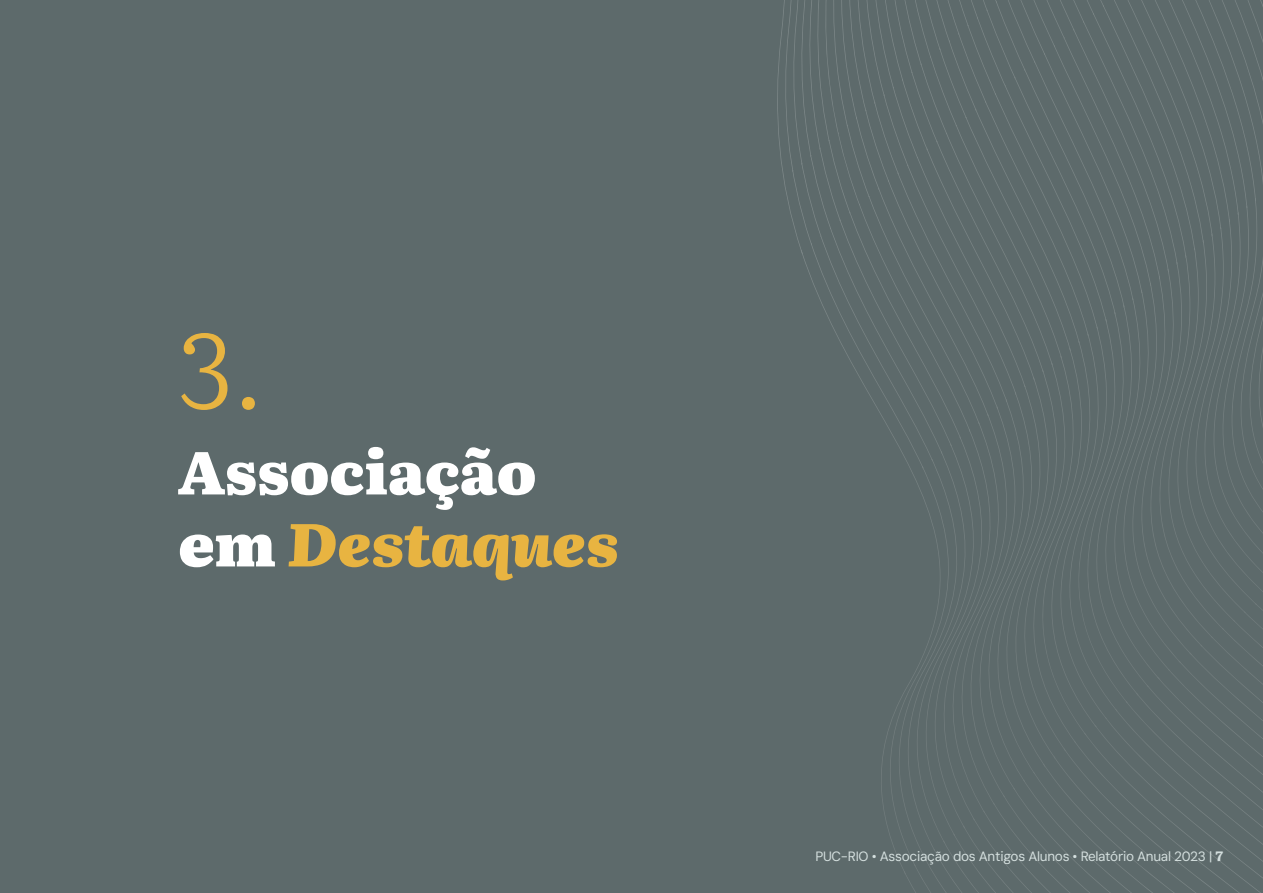
<style>
.page{position:relative;width:1263px;height:893px;background:#5d6a6b}
.page>*{position:absolute;margin:0;border:0;box-sizing:border-box;transform-origin:0 0}
.t1{font:300 105px "Literata 24 pt";color:#e8b441}
.t2{font:italic 900 60px "Literata 24 pt";letter-spacing:-.005em;color:#e8b441}
.t3{font:900 60px "Literata 24 pt";color:#fff}
.t4{font:13.5px "DM Sans 9 pt";letter-spacing:-.02em;color:#d4dfde}
.s1{font-style:normal;color:#fff}
.s2{font-family:"Literata 24 pt";font-weight:800}
</style>
<div class="page">
<svg style="left:794px;top:0;width:469px;height:893px"></svg>
<p class="t1" style="left:178px;top:290px;width:87px">3.</p>
<p class="t3" style="left:178px;top:420px;width:360px">Associação</p>
<p class="t2" style="left:178px;top:492px;width:442px"><span class="s1">em</span> Destaques</p>
<p class="t4" style="left:815px;top:848px;width:409px">PUC-RIO • Associação dos Antigos Alunos • Relatório Anual 2023 | <span class="s2">7</span></p>
</div>
